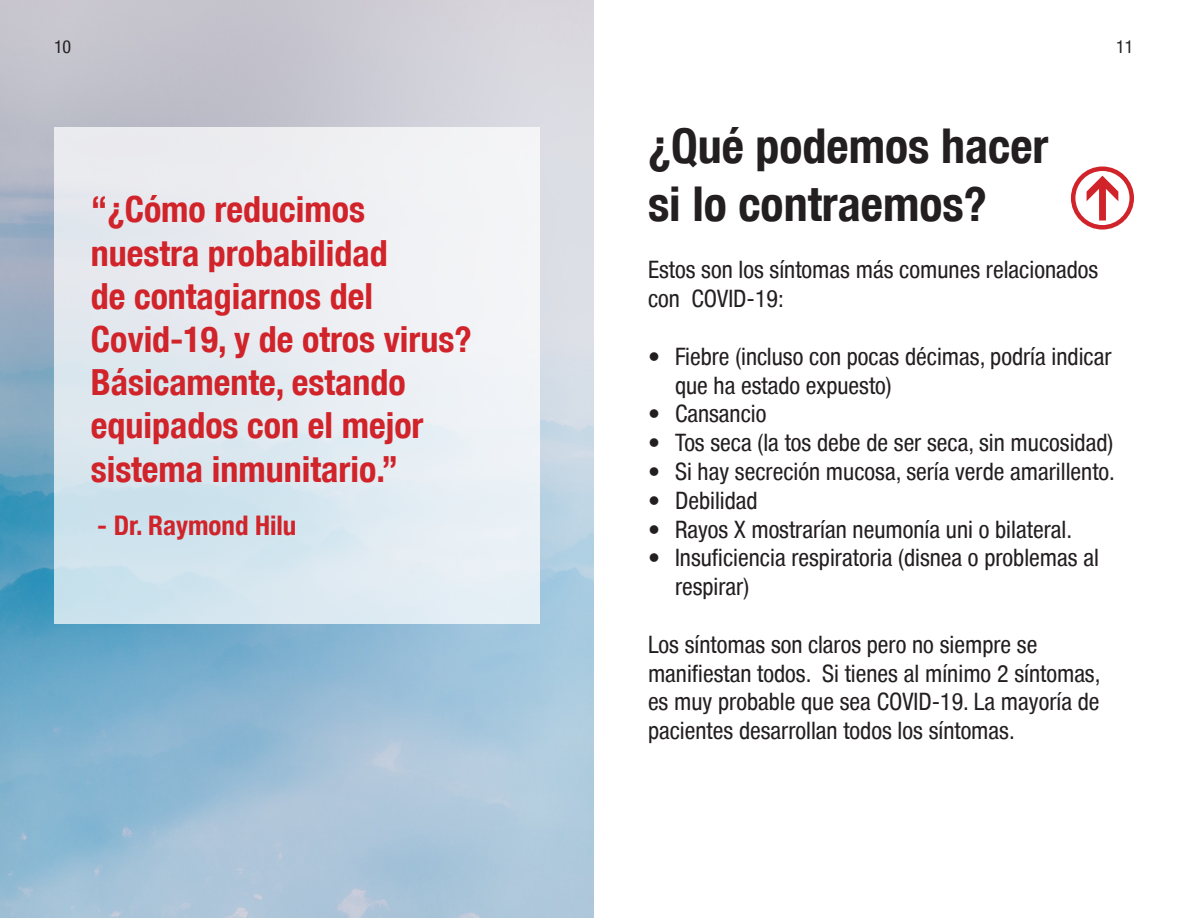
<style>
.page{position:relative;width:1188px;height:918px;background:#fff}
.page>*{position:absolute;margin:0;border:0;box-sizing:border-box;transform-origin:0 0}
.Plain_Text{font:700 condensed 48px "Helvetica Neue Condensed";color:#231f20}
.Plain_Text-2{font:700 condensed 36px/43.2px "Helvetica Neue Condensed";color:#d1232a}
.t1{font:700 condensed 27px "Helvetica Neue Condensed";color:#d1232a}
.Plain_Text-3{font:condensed 24px/28.8px "Helvetica Neue Condensed";color:#231f20}
.t2{font:condensed 18px "Helvetica Neue Condensed";color:#231f20}
</style>
<div class="page">
<svg style="left:1085px;top:175px;width:34px;height:46px"></svg>
<div style="left:1071px;top:166px;width:63px;height:64px;border:4px solid #d1232a;border-radius:50%"></div>
<img style="left:0;top:0;width:594px;height:918px">
<svg style="left:54px;top:127px;width:486px;height:497px;fill:#e7ebf1"></svg>
<p class="t2" style="left:54px;top:36px;width:19px">10</p>
<p class="t2" style="left:1116px;top:36px;width:19px">11</p>
<p class="Plain_Text-2" style="left:91px;top:188px;width:383px">“¿Cómo reducimos nuestra probabilidad<br>de contagiarnos del<br>Covid-19, y de otros virus?<br>Básicamente, estando equipados con el mejor sistema inmunitario.”</p>
<p class="t1" style="left:97px;top:509px;width:201px">- Dr. Raymond Hilu</p>
<p class="Plain_Text" style="left:648px;top:117px;width:402px">¿Qué podemos hacer</p>
<p class="Plain_Text" style="left:648px;top:174px;width:341px">si lo contraemos?</p>
<p class="Plain_Text-3" style="left:648px;top:255px;width:452px">Estos son los síntomas más comunes relacionados con COVID-19:</p>
<p class="Plain_Text-3" style="left:675px;top:342px;width:438px;text-indent:-27px">• Fiebre (incluso con pocas décimas, podría indicar que ha estado expuesto)</p>
<p class="Plain_Text-3" style="left:648px;top:399px;width:120px">• Cansancio</p>
<p class="Plain_Text-3" style="left:648px;top:428px;width:467px">• Tos seca (la tos debe de ser seca, sin mucosidad)</p>
<p class="Plain_Text-3" style="left:648px;top:457px;width:469px">• Si hay secreción mucosa, sería verde amarillento.</p>
<p class="Plain_Text-3" style="left:648px;top:486px;width:111px">• Debilidad</p>
<p class="Plain_Text-3" style="left:648px;top:515px;width:426px">• Rayos X mostrarían neumonía uni o bilateral.</p>
<p class="Plain_Text-3" style="left:675px;top:543px;width:426px;text-indent:-27px">• Insuficiencia respiratoria (disnea o problemas al respirar)</p>
<p class="Plain_Text-3" style="left:648px;top:630px;width:454px">Los síntomas son claros pero no siempre se manifiestan todos. Si tienes al mínimo 2 síntomas, es muy probable que sea COVID-19. La mayoría de pacientes desarrollan todos los síntomas.</p>
</div>
